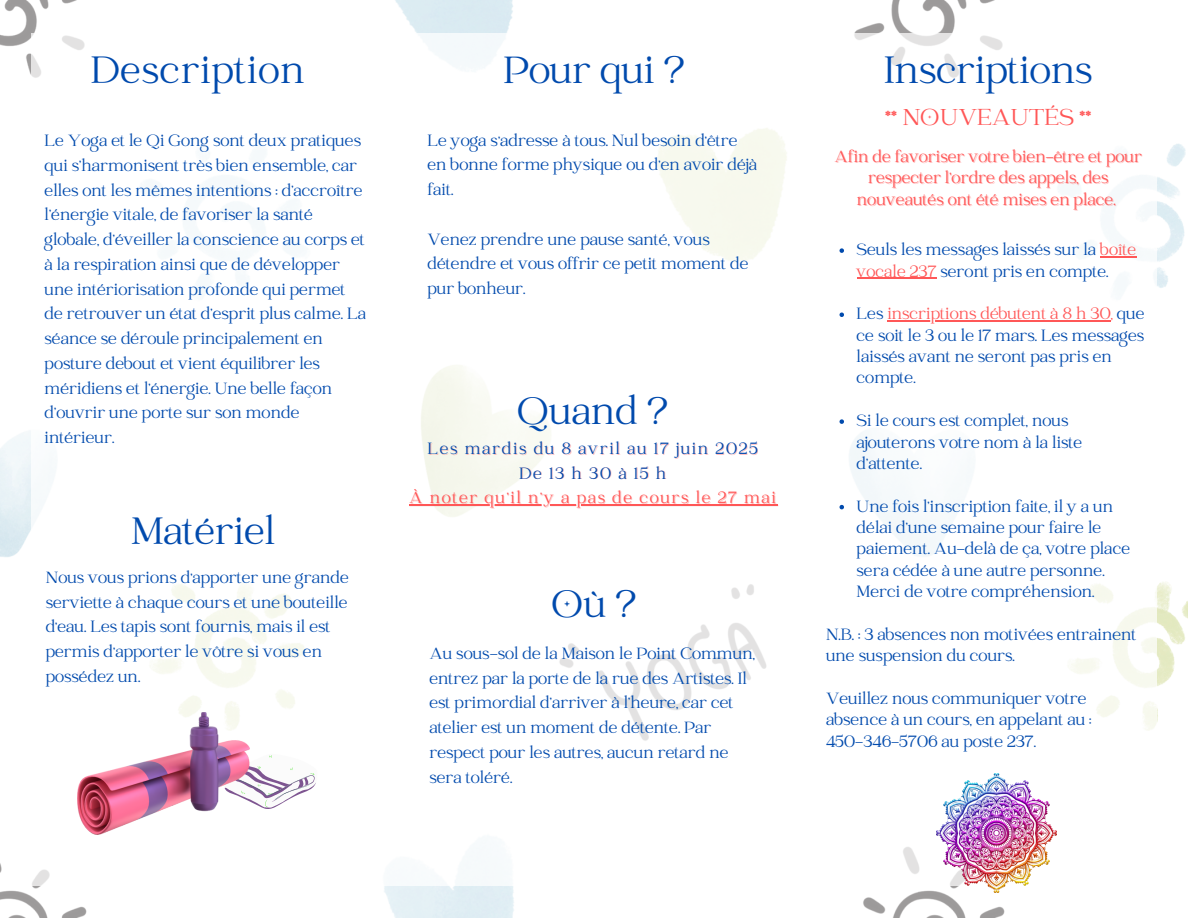
<style>
.page{position:relative;width:1188px;height:918px;background:#fff}
.page>*{position:absolute;margin:0;border:0;box-sizing:border-box;transform-origin:0 0}
.t1{font:42px "Catchy Mager";color:#004aad}
.t2{font:42px "Catchy Mager";letter-spacing:.02em;color:#004aad}
.t3{font:25.5px "Catchy Mager";color:#ff5757}
.t4{font:18px/24.8px "Catchy Mager";color:#004aad}
.t5{font:18px "Catchy Mager";color:#ff5757}
.t6{font:18px "Catchy Mager";letter-spacing:.09em;color:#ff5757}
.t7{font:18px "Catchy Mager";letter-spacing:.09em;color:#004aad}
.t8{font:18px "Catchy Mager";letter-spacing:.4em;color:#004aad}
.s1{color:#ff5757}
.s2{color:#004aad}
</style>
<div class="page">
<img style="left:0;top:0;width:1188px;height:918px">
<div style="left:31px;top:33px;width:1125px;height:852px;background:#fff"></div>
<svg style="left:249px;top:755px;width:67px;height:54px"></svg>
<img style="left:77px;top:713px;width:172px;height:121px">
<img style="left:937px;top:773px;width:119px;height:120px">
<hr style="left:409px;top:505px;width:369px;height:1px;background:#ff5757">
<svg style="left:840px;top:248px;width:4px;height:5px"></svg>
<hr style="left:1100px;top:256px;width:36px;height:1px;background:#ff5757">
<hr style="left:857px;top:278px;width:80px;height:1px;background:#ff5757">
<svg style="left:840px;top:313px;width:4px;height:4px"></svg>
<hr style="left:887px;top:320px;width:224px;height:2px;background:#ff5757">
<svg style="left:840px;top:419px;width:4px;height:5px"></svg>
<svg style="left:840px;top:505px;width:4px;height:4px"></svg>
<p class="t2" style="left:91px;top:49px;width:215px">Description</p>
<p class="t4" style="left:45px;top:129px;width:323px">Le Yoga et le Qi Gong sont deux pratiques qui s’harmonisent très bien ensemble, car elles ont les mêmes intentions : d’accroître l’énergie vitale, de favoriser la santé globale, d’éveiller la conscience au corps et à la respiration ainsi que de développer une intériorisation profonde qui permet de retrouver un état d’esprit plus calme. La séance se déroule principalement en posture debout et vient équilibrer les méridiens et l’énergie. Une belle façon d’ouvrir une porte sur son monde intérieur.</p>
<p class="t1" style="left:131px;top:511px;width:146px">Matériel</p>
<p class="t4" style="left:46px;top:566px;width:305px">Nous vous prions d'apporter une grande serviette à chaque cours et une bouteille d'eau. Les tapis sont fournis, mais il est permis d'apporter le vôtre si vous en possédez un.</p>
<p class="t1" style="left:503px;top:49px;width:183px">Pour qui ?</p>
<p class="t1" style="left:884px;top:49px;width:210px">Inscriptions</p>
<p class="t3" style="left:885px;top:105px;width:208px">** NOUVEAUTÉS **</p>
<p class="t4" style="left:428px;top:129px;width:331px">Le yoga s'adresse à tous. Nul besoin d'être en bonne forme physique ou d'en avoir déjà fait.</p>
<p class="t4" style="left:428px;top:228px;width:323px">Venez prendre une pause santé, vous détendre et vous offrir ce petit moment de pur bonheur.</p>
<h2 class="t1" style="left:518px;top:391px;width:152px">Quand ?</h2>
<p class="t7" style="left:428px;top:440px;width:332px">Les mardis du 8 avril au 17 juin 2025</p>
<p class="t8" style="left:519px;top:464px;width:149px">De13h30à15h</p>
<p class="t6" style="left:409px;top:489px;width:368px">À noter qu’il n’y a pas de cours le 27 mai</p>
<h1 class="t1" style="left:552px;top:583px;width:86px">Où?</h1>
<h1 class="t4" style="left:429px;top:642px;width:327px">Au sous-sol de la Maison le Point Commun, entrez par la porte de la rue des Artistes. Il est primordial d’arriver à l’heure, car cet atelier est un moment de détente. Par respect pour les autres, aucun retard ne sera toléré.</h1>
<p class="t5" style="left:835px;top:148px;width:309px">Afin de favoriser votre bien-être et pour</p>
<h1 class="t5" style="left:868px;top:169px;width:242px">respecter l’ordre des appels, des</h1>
<p class="t5" style="left:857px;top:190px;width:260px">nouveautés ont été mises en place.</p>
<p class="t4" style="left:857px;top:240px;width:281px;line-height:21.3px">Seuls les messages laissés sur la <span class="s1">boîte vocale 237</span> seront pris en compte.</p>
<p class="t5" style="left:857px;top:305px;width:289px"><span class="s2">Les</span> inscriptions débutent à 8 h 30, <span class="s2">que</span></p>
<h1 class="t4" style="left:857px;top:326px;width:289px;line-height:21.3px">ce soit le 3 ou le 17 mars. Les messages laissés avant ne seront pas pris en compte.</h1>
<h1 class="t4" style="left:857px;top:410px;width:213px">Si le cours est complet, nous</h1>
<p class="t4" style="left:857px;top:433px;width:227px;line-height:21.3px">ajouterons votre nom à la liste d’attente.</p>
<p class="t4" style="left:857px;top:495px;width:258px">Une fois l’inscription faite, il y a un</p>
<p class="t4" style="left:857px;top:518px;width:275px;line-height:21.3px">délai d’une semaine pour faire le paiement. Au-delà de ça, votre place sera cédée à une autre personne.<br>Merci de votre compréhension.</p>
<p class="t4" style="left:826px;top:623px;width:312px">N.B. : 3 absences non motivées entrainent</p>
<p class="t4" style="left:826px;top:645px;width:190px">une suspension du cours.</p>
<p class="t4" style="left:826px;top:687px;width:262px">Veuillez nous communiquer votre</p>
<h1 class="t4" style="left:826px;top:710px;width:267px;line-height:21.3px">absence à un cours, en appelant au :<br>450-346-5706 au poste 237.</h1>
</div>
